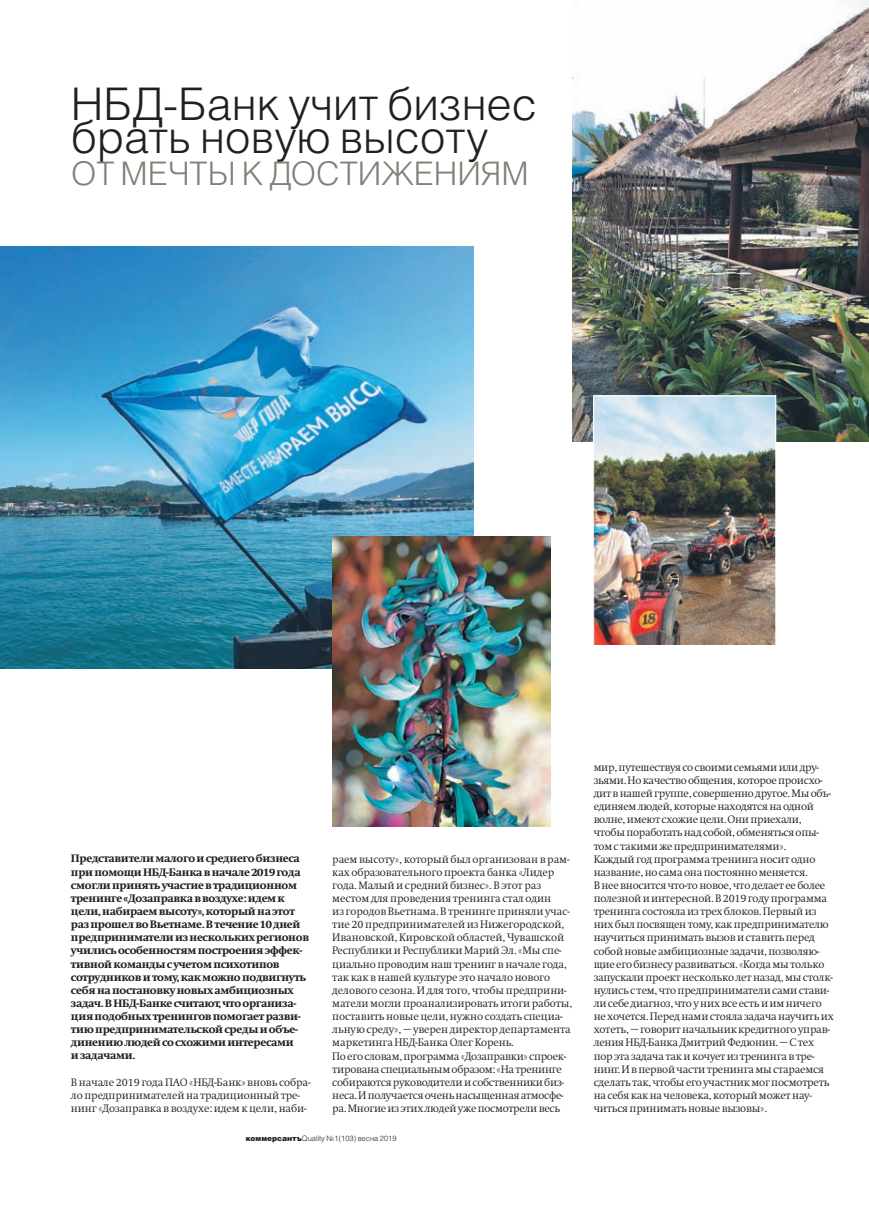
<style>
.page{position:relative;width:869px;height:1205px;background:#fff}
.page>*{position:absolute;margin:0;border:0;box-sizing:border-box;transform-origin:0 0}
.t1{font:300 45px/32.5px "Helios";color:#231f20}
.t2{font:300 32.5px "Helios";color:#818178}
.t3{font:11.25px/13.1px "Komersant Serif";letter-spacing:-.02em;color:#231f20}
.t4{font:700 11.25px/13.1px "Komersant Serif";letter-spacing:-.025em;color:#231f20}
.t5{font:7.5px "Helios Light C";color:#231f20}
.s1{font-family:"Helios Black C"}
</style>
<div class="page">
<img style="left:0;top:246px;width:473px;height:422px">
<img style="left:572px;top:0;width:296px;height:441px">
<img style="left:332px;top:536px;width:218px;height:291px">
<img style="left:595px;top:398px;width:178px;height:246px">
<div style="left:593px;top:396px;width:182px;height:262px;border:1px solid #fff"></div>
<p class="t1" style="left:71px;top:87px;width:467px">НБД-Банк учит бизнес брать новую высоту</p>
<p class="t2" style="left:71px;top:154px;width:459px">ОТ МЕЧТЫ К ДОСТИЖЕНИЯМ</p>
<p class="t4" style="left:71px;top:852px;width:239px">Представители малого и среднего бизнеса при помощи НБД-Банка в начале 2019 года смогли принять участие в традиционном тренинге «Дозаправка в воздухе: идем к цели, набираем высоту», который на этот раз прошел во Вьетнаме. В течение 10 дней предприниматели из нескольких регионов учились особенностям построения эффек&shy;тивной команды с учетом психотипов сотрудников и тому, как можно подвигнуть себя на постановку новых амбициозных задач. В НБД-Банке считают, что организа&shy;ция подобных тренингов помогает разви&shy;тию предпринимательской среды и объе&shy;динению людей со схожими интересами<br>и задачами.</p>
<p class="t3" style="left:71px;top:1076px;width:241px">В начале 2019 года ПАО «НБД-Банк» вновь собра&shy;ло предпринимателей на традиционный тре&shy;нинг «Дозаправка в воздухе: идем к цели, наби-</p>
<p class="t3" style="left:332px;top:852px;width:241px">раем высоту», который был организован в рам&shy;ках образовательного проекта банка «Лидер года. Малый и средний бизнес». В этот раз местом для проведения тренинга стал один<br>из городов Вьетнама. В тренинге приняли учас&shy;тие 20 предпринимателей из Нижегородской, Ивановской, Кировской областей, Чувашской Республики и Республики Марий Эл. «Мы спе&shy;циально проводим наш тренинг в начале года, так как в нашей культуре это начало нового делового сезона. И для того, чтобы предприни&shy;матели могли проанализировать итоги работы, поставить новые цели, нужно создать специа&shy;льную среду», — уверен директор департамента маркетинга НБД‑Банка Олег Корень.<br>По его словам, программа «Дозаправки» спроек&shy;тирована специальным образом: «На тренинге собираются руководители и собственники биз&shy;неса. И получается очень насыщенная атмосфе&shy;ра. Многие из этих людей уже посмотрели весь</p>
<p class="t5" style="left:246px;top:1133px;width:152px"><span class="s1">коммерсантъ</span>Quality №1(103) весна 2019</p>
<p class="t3" style="left:593px;top:761px;width:241px">мир, путешествуя со своими семьями или дру&shy;зьями. Но качество общения, которое происхо&shy;дит в нашей группе, совершенно другое. Мы объ&shy;единяем людей, которые находятся на одной волне, имеют схожие цели. Они приехали, чтобы поработать над собой, обменяться опы&shy;том с такими же предпринимателями».<br>Каждый год программа тренинга носит одно название, но сама она постоянно меняется.<br>В нее вносится что-то новое, что делает ее более полезной и интересной. В 2019 году программа тренинга состояла из трех блоков. Первый из них был посвящен тому, как предпринимателю научиться принимать вызов и ставить перед собой новые амбициозные задачи, позволяю&shy;щие его бизнесу развиваться. «Когда мы только запускали проект несколько лет назад, мы столк&shy;нулись с тем, что предприниматели сами стави&shy;ли себе диагноз, что у них все есть и им ничего не хочется. Перед нами стояла задача научить их хотеть, — говорит начальник кредитного управ&shy;ления НБД-Банка Дмитрий Федюнин. — С тех пор эта задача так и кочует из тренинга в тре&shy;нинг. И в первой части тренинга мы стараемся сделать так, чтобы его участник мог посмотреть на себя как на человека, который может нау&shy;читься принимать новые вызовы».</p>
</div>
